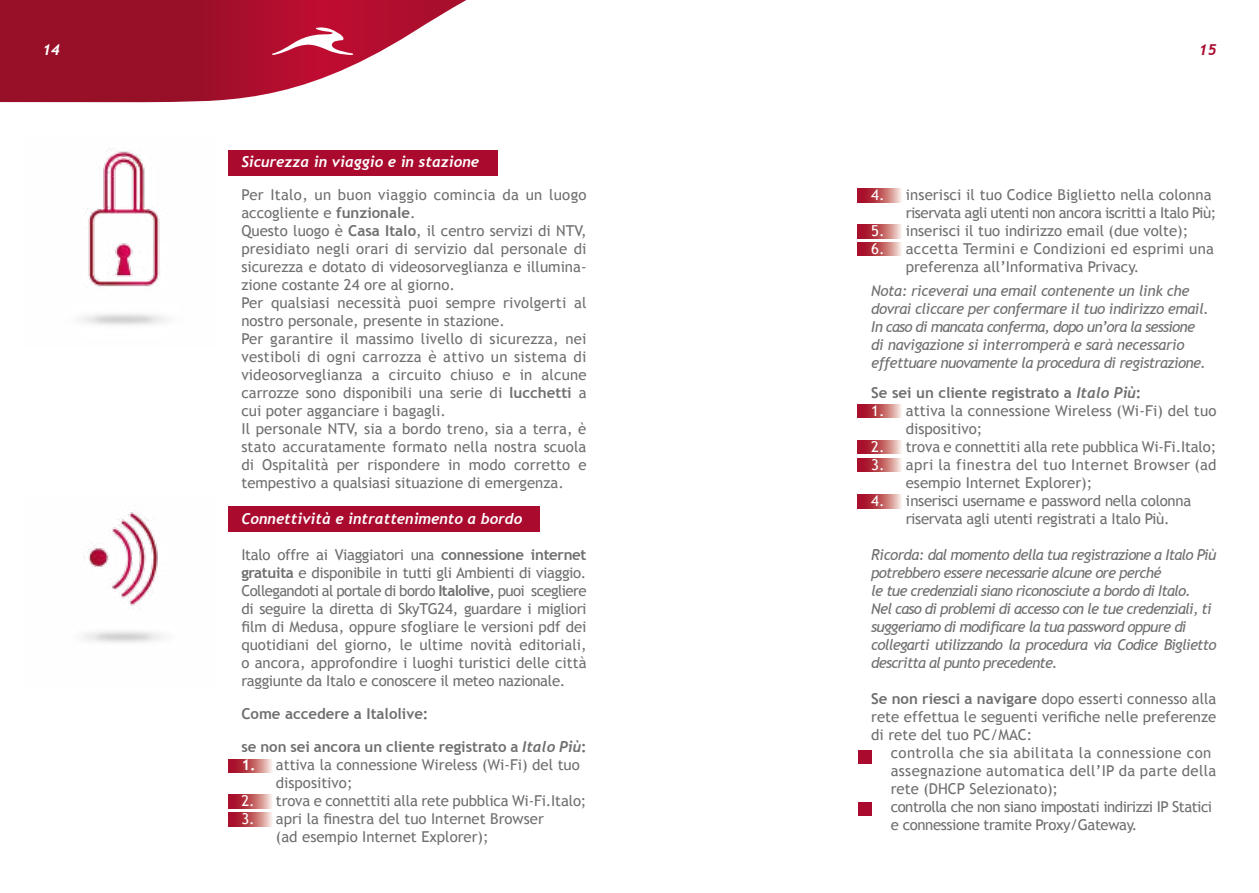
<style>
.page{position:relative;width:1259px;height:893px;background:#fff}
.page>*{position:absolute;margin:0;border:0;box-sizing:border-box;transform-origin:0 0}
.t1{font:15px/18px "Trebuchet MS";color:#706f6f}
.t2{font:italic 15px/18px "Trebuchet MS";letter-spacing:-.05em;color:#706f6f}
.t3{font:italic 15px/18px "Trebuchet MS";letter-spacing:-.03em;color:#706f6f}
.t4{font:700 15px "Trebuchet MS";color:#706f6f}
.t5{font:15px/18px "Trebuchet MS";letter-spacing:-.03em;color:#706f6f}
.t6{font:15px/18px "Trebuchet MS";letter-spacing:-.02em;color:#706f6f}
.t7{font:15px/18px "Trebuchet MS";letter-spacing:.02em;color:#706f6f}
.t8{font:italic 700 15px "Trebuchet";color:#fff}
.t9{font:15px/18px "Trebuchet MS";letter-spacing:.03em;color:#706f6f}
.t10{font:italic 700 15px "Trebuchet";color:#a90a2e}
.s1{font-weight:700}
.s2{font-family:"Trebuchet";font-style:italic}
.s3{font-weight:700;color:#fff}
.s4{color:#fff}
</style>
<div class="page">
<svg style="left:0;top:0;width:466px;height:103px"></svg>
<svg style="left:272px;top:27px;width:81px;height:28px"></svg>
<div style="left:228px;top:150px;width:269px;height:25px;background:#a90a2e"></div>
<div style="left:228px;top:506px;width:312px;height:25px;background:#a90a2e"></div>
<img style="left:80px;top:148px;width:87px;height:177px">
<img style="left:83px;top:510px;width:81px;height:133px">
<svg style="left:228px;top:759px;width:44px;height:13px"></svg>
<svg style="left:228px;top:795px;width:44px;height:13px"></svg>
<svg style="left:228px;top:813px;width:44px;height:13px"></svg>
<svg style="left:857px;top:189px;width:44px;height:13px"></svg>
<svg style="left:857px;top:225px;width:44px;height:13px"></svg>
<svg style="left:857px;top:242px;width:44px;height:14px"></svg>
<svg style="left:857px;top:404px;width:44px;height:14px"></svg>
<svg style="left:857px;top:440px;width:44px;height:14px"></svg>
<svg style="left:857px;top:458px;width:44px;height:14px"></svg>
<svg style="left:857px;top:495px;width:44px;height:13px"></svg>
<div style="left:857px;top:802px;width:14px;height:14px;background:#a90a2e"></div>
<div style="left:857px;top:750px;width:14px;height:14px;background:#a90a2e"></div>
<p class="t8" style="left:43px;top:40px;width:19px">14</p>
<p class="t10" style="left:1198px;top:40px;width:19px">15</p>
<p class="t8" style="left:241px;top:152px;width:239px">Sicurezza in viaggio e in stazione</p>
<p class="t1" style="left:241px;top:186px;width:347px">Per Italo, un buon viaggio comincia da un luogo accogliente e <span class="s1">funzionale</span>.<br>Questo luogo è <span class="s1">Casa Italo</span>, il centro servizi di NTV, presidiato negli orari di servizio dal personale di sicurezza e dotato di videosorveglianza e illumina&shy;zione costante 24 ore al giorno.<br>Per qualsiasi necessità puoi sempre rivolgerti al nostro personale, presente in stazione.<br>Per garantire il massimo livello di sicurezza, nei vestiboli di ogni carrozza è attivo un sistema di videosorveglianza a circuito chiuso e in alcune carrozze sono disponibili una serie di <span class="s1">lucchetti</span> a cui poter agganciare i bagagli.<br>Il personale NTV, sia a bordo treno, sia a terra, è stato accuratamente formato nella nostra scuola di Ospitalità per rispondere in modo corretto e tempestivo a qualsiasi situazione di emergenza.</p>
<p class="t8" style="left:241px;top:509px;width:282px">Connettività e intrattenimento a bordo</p>
<p class="t1" style="left:241px;top:546px;width:347px;text-align:justify">Italo offre ai Viaggiatori una <span class="s1">connessione internet gratuita</span> e disponibile in tutti gli Ambienti di viaggio.<br>Collegandoti al portale di bordo <span class="s1">Italolive</span>, puoi scegliere di seguire la diretta di SkyTG24, guardare i migliori film di Medusa, oppure sfogliare le versioni pdf dei quotidiani del giorno, le ultime novità editoriali, o ancora, approfondire i luoghi turistici delle città raggiunte da Italo e conoscere il meteo nazionale.</p>
<p class="t4" style="left:241px;top:704px;width:189px">Come accedere a Italolive:</p>
<p class="t4" style="left:241px;top:737px;width:347px">se non sei ancora un cliente registrato a <span class="s2">Italo Più</span>:</p>
<p class="t1" style="left:276px;top:756px;width:305px;text-indent:-34px"><span class="s3">1.</span> attiva la connessione Wireless (Wi-Fi) del tuo dispositivo;</p>
<p class="t1" style="left:241px;top:792px;width:346px"><span class="s4">2.</span> trova e connettiti alla rete pubblica Wi-Fi.Italo;</p>
<p class="t1" style="left:276px;top:810px;width:269px;text-indent:-34px"><span class="s4">3.</span> apri la finestra del tuo Internet Browser (ad esempio Internet Explorer);</p>
<p class="t5" style="left:905px;top:186px;width:312px;text-indent:-34px"><span class="s4">4.</span> inserisci il tuo Codice Biglietto nella colonna riservata agli utenti non ancora iscritti a Italo Più;</p>
<p class="t1" style="left:871px;top:222px;width:318px"><span class="s4">5.</span> inserisci il tuo indirizzo email (due volte);</p>
<p class="t7" style="left:905px;top:240px;width:310px;text-indent:-34px"><span class="s4">6.</span> accetta Termini e Condizioni ed esprimi una preferenza all’Informativa Privacy.</p>
<p class="t3" style="left:871px;top:282px;width:339px">Nota: riceverai una email contenente un link che dovrai cliccare per confermare il tuo indirizzo email.<br>In caso di mancata conferma, dopo un’ora la sessione di navigazione si interromperà e sarà necessario effettuare nuovamente la procedura di registrazione.</p>
<p class="t4" style="left:871px;top:384px;width:272px">Se sei un cliente registrato a <span class="s2">Italo Più</span>:</p>
<p class="t1" style="left:905px;top:402px;width:312px;text-indent:-34px"><span class="s4">1.</span> attiva la connessione Wireless (Wi-Fi) del tuo dispositivo;</p>
<p class="t1" style="left:871px;top:438px;width:346px"><span class="s4">2.</span> trova e connettiti alla rete pubblica Wi-Fi.Italo;</p>
<p class="t9" style="left:905px;top:456px;width:312px;text-indent:-34px"><span class="s4">3.</span> apri la finestra del tuo Internet Browser (ad esempio Internet Explorer);</p>
<p class="t6" style="left:905px;top:492px;width:287px;text-indent:-34px"><span class="s4">4.</span> inserisci username e password nella colonna riservata agli utenti registrati a Italo Più.</p>
<p class="t2" style="left:871px;top:546px;width:347px">Ricorda: dal momento della tua registrazione a Italo Più potrebbero essere necessarie alcune ore perché<br>le tue credenziali siano riconosciute a bordo di Italo.<br>Nel caso di problemi di accesso con le tue credenziali, ti suggeriamo di modificare la tua password oppure di collegarti utilizzando la procedura via Codice Biglietto descritta al punto precedente.</p>
<p class="t1" style="left:871px;top:690px;width:347px;text-align:justify"><span class="s1">Se non riesci a navigare</span> dopo esserti connesso alla rete effettua le seguenti verifiche nelle preferenze di rete del tuo PC/MAC:</p>
<p class="t1" style="left:890px;top:744px;width:327px">controlla che sia abilitata la connessione con assegnazione automatica dell’IP da parte della rete (DHCP Selezionato);<br>controlla che non siano impostati indirizzi IP Statici e connessione tramite Proxy/Gateway.</p>
</div>
